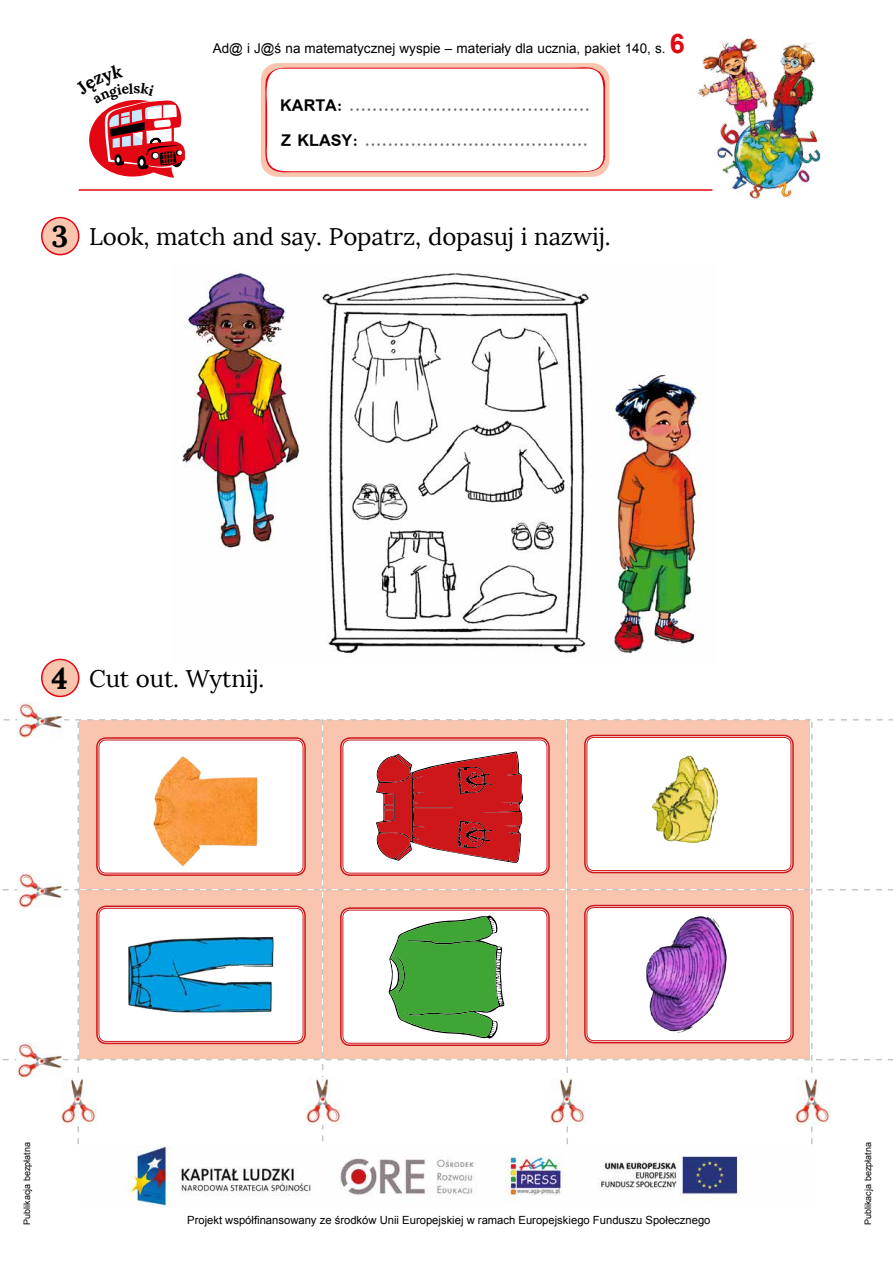
<style>
.page{position:relative;width:893px;height:1263px;background:#fff}
.page>*{position:absolute;margin:0;border:0;box-sizing:border-box;transform-origin:0 0}
.t1{font:700 30px "Lora";color:#000}
.t2{font:24px "Lora";letter-spacing:-.005em;color:#000}
.t3{font:700 18px/35.2px "Simplified Arabic";color:#706f6f}
.t4{font:13.5px "Arial";color:#000}
.t5{font:11.25px "Arial";color:#000}
.t6{font:9px "Arial";color:#000}
.s1{font-weight:700;font-size:27px;color:#e30613}
.s2{color:#000}
</style>
<div class="page">
<hr style="left:79px;top:189px;width:633px;height:2px;background:#e30613">
<div style="left:261px;top:63px;width:348px;height:114px;background:#f9c5af;border-radius:17px"></div>
<svg style="left:262px;top:66px;width:343px;height:108px"></svg>
<img style="left:696px;top:38px;width:125px;height:161px">
<img style="left:124px;top:1145px;width:616px;height:61px">
<svg style="left:41px;top:217px;width:38px;height:38px"></svg>
<svg style="left:41px;top:659px;width:38px;height:38px"></svg>
<img style="left:182px;top:273px;width:519px;height:382px">
<img style="left:17px;top:702px;width:46px;height:17px">
<svg style="left:2px;top:719px;width:891px;height:425px"></svg>
<img style="left:617px;top:911px;width:138px;height:126px">
<img style="left:622px;top:744px;width:129px;height:120px">
<svg style="left:89px;top:99px;width:96px;height:79px"></svg>
<p class="t4" style="left:213px;top:39px;width:473px">Ad@ i J@ś na matematycznej wyspie – materiały dla ucznia, pakiet 140, s. <span class="s1">6</span></p>
<p class="t3" style="left:280px;top:88px;width:311px"><span class="s2">KARTA:</span> ..........................................<br><span class="s2">Z KLASY:</span> .......................................</p>
<h1 class="t1" style="left:51px;top:217px;width:18px">3</h1>
<h2 class="t2" style="left:89px;top:222px;width:523px">Look, match and say. Popatrz, dopasuj i nazwij.</h2>
<h1 class="t1" style="left:52px;top:659px;width:18px">4</h1>
<h2 class="t2" style="left:89px;top:664px;width:177px">Cut out. Wytnij.</h2>
<p class="t6" style="left:21px;top:1225px;width:84px;rotate:-90deg">Publikacja bezpłatna</p>
<p class="t5" style="left:187px;top:1212px;width:525px">Projekt współfinansowany ze środków Unii Europejskiej w ramach Europejskiego Funduszu Społecznego</p>
<p class="t6" style="left:862px;top:1225px;width:84px;rotate:-90deg">Publikacja bezpłatna</p>
</div>
